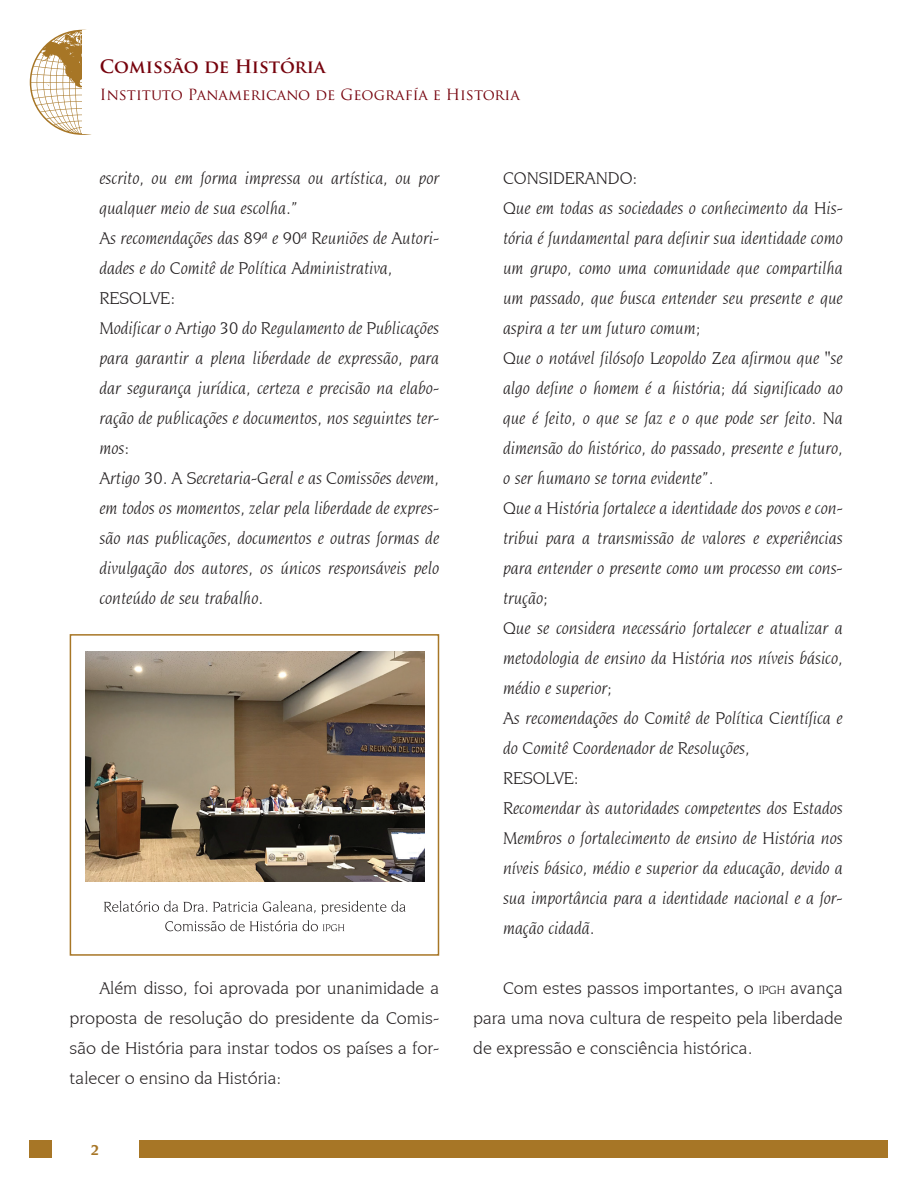
<style>
.page{position:relative;width:918px;height:1188px;background:#fff}
.page>*{position:absolute;margin:0;border:0;box-sizing:border-box;transform-origin:0 0}
.t1{font:italic 18px/30px "Novarese IT Cby BT";color:#231f20}
.t2{font:18px/30px "Novarese IT Cby BT";color:#231f20;text-align:justify}
.t3{font:700 18px "Trajan Pro";color:#76030d}
.t4{font:15px "Trajan Pro";color:#76030d}
.t5{font:700 15px "Novarese IT Cby BT";color:#a77626}
.s1{font-size:12.6px}
</style>
<div class="page">
<div style="left:30px;top:1140px;width:858px;height:18px;background:#a77626"></div>
<div style="left:52px;top:1140px;width:86px;height:19px;background:#fff"></div>
<svg style="left:30px;top:30px;width:62px;height:105px"></svg>
<div style="left:82px;top:30px;width:63px;height:104px;background:#fff"></div>
<img style="left:85px;top:651px;width:339px;height:231px">
<svg style="left:165px;top:920px;width:179px;height:11px"></svg>
<svg style="left:104px;top:901px;width:302px;height:13px"></svg>
<div style="left:70px;top:634px;width:369px;height:322px;border:2px solid #a77626"></div>
<p class="t3" style="left:100px;top:55px;width:227px">Comissão de História</p>
<p class="t4" style="left:100px;top:85px;width:421px">Instituto Panamericano de Geografía e Historia</p>
<p class="t1" style="left:99px;top:163px;width:341px">escrito, ou em forma impressa ou artística, ou por qualquer meio de sua escolha.”<br>As recomendações das 89ª e 90ª Reuniões de Autori&shy;dades e do Comitê de Política Administrativa, RESOLVE:<br>Modificar o Artigo 30 do Regulamento de Publicações para garantir a plena liberdade de expressão, para dar segurança jurídica, certeza e precisão na elabo&shy;ração de publicações e documentos, nos seguintes ter&shy;mos:<br>Artigo 30. A Secretaria-Geral e as Comissões devem, em todos os momentos, zelar pela liberdade de expres&shy;são nas publicações, documentos e outras formas de divulgação dos autores, os únicos responsáveis pelo conteúdo de seu trabalho.</p>
<p class="t2" style="left:70px;top:973px;width:371px;text-indent:30px">Além disso, foi aprovada por unanimidade a proposta de resolução do presidente da Comis&shy;são de História para instar todos os países a for&shy;talecer o ensino da História:</p>
<p class="t5" style="left:91px;top:1141px;width:10px">2</p>
<p class="t1" style="left:503px;top:163px;width:341px">CONSIDERANDO:<br>Que em todas as sociedades o conhecimento da His&shy;tória é fundamental para definir sua identidade como um grupo, como uma comunidade que compartilha um passado, que busca entender seu presente e que aspira a ter um futuro comum;<br>Que o notável filósofo Leopoldo Zea afirmou que "se algo define o homem é a história; dá significado ao que é feito, o que se faz e o que pode ser feito. Na dimensão do histórico, do passado, presente e futuro, o ser humano se torna evidente”.<br>Que a História fortalece a identidade dos povos e con&shy;tribui para a transmissão de valores e experiências para entender o presente como um processo em cons&shy;trução;<br>Que se considera necessário fortalecer e atualizar a metodologia de ensino da História nos níveis básico, médio e superior;<br>As recomendações do Comitê de Política Científica e do Comitê Coordenador de Resoluções,<br>RESOLVE:<br>Recomendar às autoridades competentes dos Estados Membros o fortalecimento de ensino de História nos níveis básico, médio e superior da educação, devido a sua importância para a identidade nacional e a for&shy;mação cidadã.</p>
<p class="t2" style="left:473px;top:973px;width:371px;text-indent:30px">Com estes passos importantes, o <span class="s1">ipgh</span> avança para uma nova cultura de respeito pela liberdade de expressão e consciência histórica.</p>
</div>
